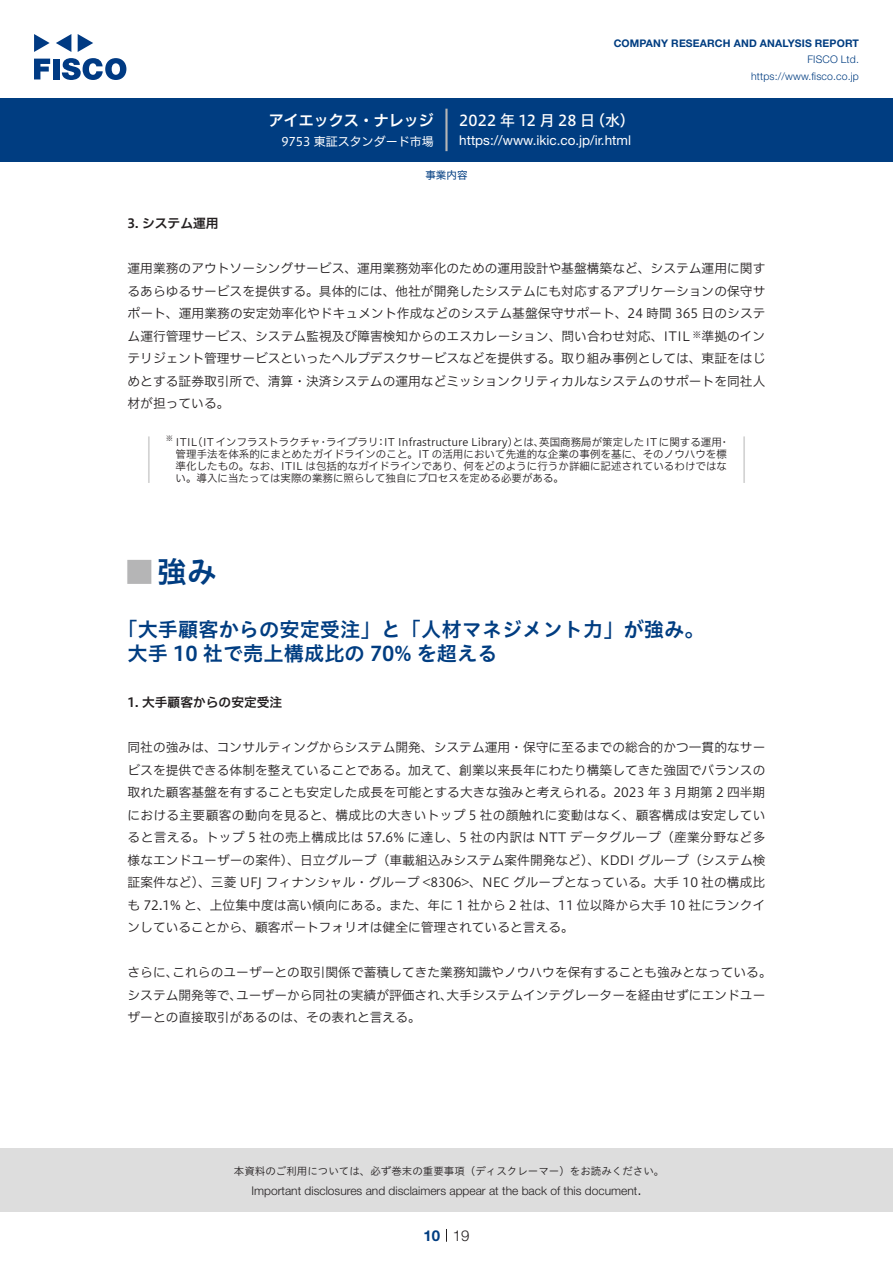
<style>
.page{position:relative;width:893px;height:1263px;background:#fff}
.page>*{position:absolute;margin:0;border:0;box-sizing:border-box;transform-origin:0 0}
.t1{font:30px "Hiragino UD Sans Std N W6";color:#003d81}
.t2{font:24px "Hiragino UD Sans Std N W6";color:#b5b5b6}
.t3{font:20.25px/24px "Hiragino UD Sans Std W6";color:#003d81}
.t4{font:15px "Hiragino UD Sans F Std N W5";letter-spacing:.01em;color:#fff}
.t5{font:15px "Hiragino UD Sans F Std N W6";color:#fff}
.t6{font:300 15px "Helvetica Neue LT Std";color:#231f20}
.t7{font:700 15px "Helvetica Neue LT Std";color:#003d81}
.t8{font:13.5px "Helvetica Neue LT Std";color:#fff}
.t9{font:12.75px/22.5px "Hiragino UD Sans F Std N W3";color:#231f20}
.t10{font:12.75px "Hiragino UD Sans F Std N W6";color:#231f20}
.t11{font:300 12px "Helvetica Neue LT Std";color:#231f20}
.t12{font:12px "Hiragino UD Sans F Std N W4";color:#fff}
.t13{font:10.5px/12px "Hiragino UD Sans F Std N W3";color:#231f20;text-align:justify}
.t14{font:10.5px "Hiragino UD Sans Std W3";color:#231f20}
.t15{font:700 10.5px "Helvetica Neue LT Std";letter-spacing:.015em;color:#003d81}
.t16{font:300 10.5px/16.5px "Helvetica Neue LT Std";letter-spacing:.015em;color:#003d81;text-align:right}
.t17{font:10.5px "Hiragino UD Sans F Std N W4";color:#003d81}
.t18{font:8.85px "Hiragino UD Sans F Std N W3";color:#231f20}
.t19{font:7.35px "Hiragino UD Sans F Std N W3";color:#231f20}
</style>
<div class="page">
<div style="left:0;top:1148px;width:893px;height:64px;background:#ddd"></div>
<svg style="left:34px;top:59px;width:16px;height:20px"></svg>
<div style="left:53px;top:59px;width:6px;height:20px;background:#003a83"></div>
<svg style="left:62px;top:58px;width:64px;height:22px"></svg>
<svg style="left:34px;top:34px;width:16px;height:18px"></svg>
<svg style="left:78px;top:34px;width:15px;height:18px"></svg>
<svg style="left:56px;top:34px;width:15px;height:18px"></svg>
<div style="left:0;top:98px;width:893px;height:64px;background:#003d81"></div>
<hr style="left:445px;top:109px;width:3px;height:42px;background:#b5b5b6">
<svg style="left:446px;top:1229px;width:1px;height:13px"></svg>
<hr style="left:148px;top:436px;width:2px;height:47px;background:#d3d3d3">
<hr style="left:743px;top:436px;width:2px;height:47px;background:#d3d3d3">
<p class="t5" style="left:269px;top:109px;width:167px">アイエックス・ナレッジ</p>
<p class="t12" style="left:281px;top:132px;width:154px">9753 東証スタンダード市場</p>
<p class="t15" style="left:614px;top:37px;width:247px">COMPANY RESEARCH AND ANALYSIS REPORT</p>
<p class="t16" style="left:751px;top:51px;width:109px">FISCO Ltd. https://www.fisco.co j p.</p>
<p class="t4" style="left:590px;top:109px;width:46px">（水(</p>
<p class="t4" style="left:459px;top:109px;width:137px">2022 年 12 月 28 日</p>
<p class="t8" style="left:459px;top:132px;width:173px">https://www.ikic.co j p. .i r/ html</p>
<p class="t17" style="left:425px;top:167px;width:43px">事業内容</p>
<p class="t10" style="left:128px;top:214px;width:93px">3. システム運用</p>
<p class="t9" style="left:128px;top:256px;width:639px;text-align:right">運用業務のアウトソーシングサービス、運用業務効率化のための運用設計や基盤構築など、システム運用に関するあらゆるサービスを提供する。具体的には、他社が開発したシステムにも対応するアプリケーションの保守サポート、運用業務の安定効率化やドキュメント作成などのシステム基盤保守サポート、24 時間 365 日のシステ準拠のイン</p>
<p class="t9" style="left:128px;top:324px;width:639px">ム運行管理サービス、システム監視及び障害検知からのエスカレーション、問い合わせ対応、ITIL<br>テリジェント管理サービスといったヘルプデスクサービスなどを提供する。取り組み事例としては、東証をはじめとする証券取引所で、清算・決済システムの運用などミッションクリティカルなシステムのサポートを同社人材が担っている。</p>
<p class="t13" style="left:719px;top:435px;width:12px">・</p>
<p class="t18" style="left:693px;top:328px;width:10px">※</p>
<p class="t19" style="left:166px;top:433px;width:9px">※</p>
<p class="t13" style="left:326px;top:435px;width:54px">ライブラリ</p>
<p class="t13" style="left:539px;top:435px;width:184px">英国商務局が策定した IT に関する運用</p>
<p class="t13" style="left:192px;top:435px;width:130px">（IT インフラストラクチャ</p>
<p class="t13" style="left:384px;top:435px;width:136px">IT Infrastructure Library）</p>
<p class="t13" style="left:513px;top:435px;width:33px">とは、</p>
<p class="t13" style="left:176px;top:435px;width:23px">ITIL</p>
<p class="t13" style="left:376px;top:435px;width:12px">：</p>
<p class="t13" style="left:318px;top:435px;width:12px">・</p>
<p class="t13" style="left:176px;top:447px;width:553px">管理手法を体系的にまとめたガイドラインのこと。IT の活用において先進的な企業の事例を基に、そのノウハウを標準化したもの。なお、ITIL は包括的なガイドラインであり、何をどのように行うか詳細に記述されているわけではない。導入に当たっては実際の業務に照らして独自にプロセスを定める必要がある。</p>
<h1 class="t1" style="left:157px;top:549px;width:61px">強み</h1>
<h2 class="t2" style="left:128px;top:554px;width:25px">█</h2>
<h3 class="t3" style="left:128px;top:616px;width:579px;text-indent:-10px">「大手顧客からの安定受注」と「人材マネジメント力」が強み。大手 10 社で売上構成比の 70% を超える</h3>
<p class="t10" style="left:128px;top:692px;width:156px">1. 大手顧客からの安定受注</p>
<p class="t9" style="left:128px;top:735px;width:640px;text-align:justify">同社の強みは、コンサルティングからシステム開発、システム運用・保守に至るまでの総合的かつ一貫的なサービスを提供できる体制を整えていることである。加えて、創業以来長年にわたり構築してきた強固でバランスの取れた顧客基盤を有することも安定した成長を可能とする大きな強みと考えられる。2023 年 3 月期第 2 四半期における主要顧客の動向を見ると、構成比の大きいトップ 5 社の顔触れに変動はなく、顧客構成は安定していると言える。トップ 5 社の売上構成比は 57.6% に達し、5 社の内訳は NTT データグループ（産業分野など多様なエンドユーザーの案件）、日立グループ（車載組込みシステム案件開発など）、KDDI グループ（システム検証案件など）、三菱 UFJ フィナンシャル・グループ &lt;8306&gt;、NEC グループとなっている。大手 10 社の構成比も 72.1% と、上位集中度は高い傾向にある。また、年に 1 社から 2 社は、11 位以降から大手 10 社にランクインしていることから、顧客ポートフォリオは健全に管理されていると言える。</p>
<p class="t9" style="left:172px;top:960px;width:601px">これらのユーザーとの取引関係で蓄積してきた業務知識やノウハウを保有することも強みとなっている。</p>
<p class="t9" style="left:128px;top:960px;width:52px">さらに、</p>
<p class="t9" style="left:236px;top:983px;width:218px">ユーザーから同社の実績が評価され、</p>
<p class="t9" style="left:447px;top:983px;width:320px">大手システムインテグレーターを経由せずにエンドユー</p>
<p class="t9" style="left:128px;top:983px;width:295px">システム開発等で、<br>ザーとの直接取引があるのは、その表れと言える。</p>
<p class="t14" style="left:234px;top:1163px;width:432px">本資料のご利用については、必ず巻末の重要事項（ディスクレーマー）をお読みください。</p>
<p class="t6" style="left:637px;top:1180px;width:6px">.</p>
<p class="t11" style="left:251px;top:1183px;width:387px">Important disclosures and disclaimers appear at the back of this document</p>
<p class="t7" style="left:423px;top:1226px;width:18px">10</p>
<p class="t6" style="left:453px;top:1226px;width:18px">19</p>
</div>
